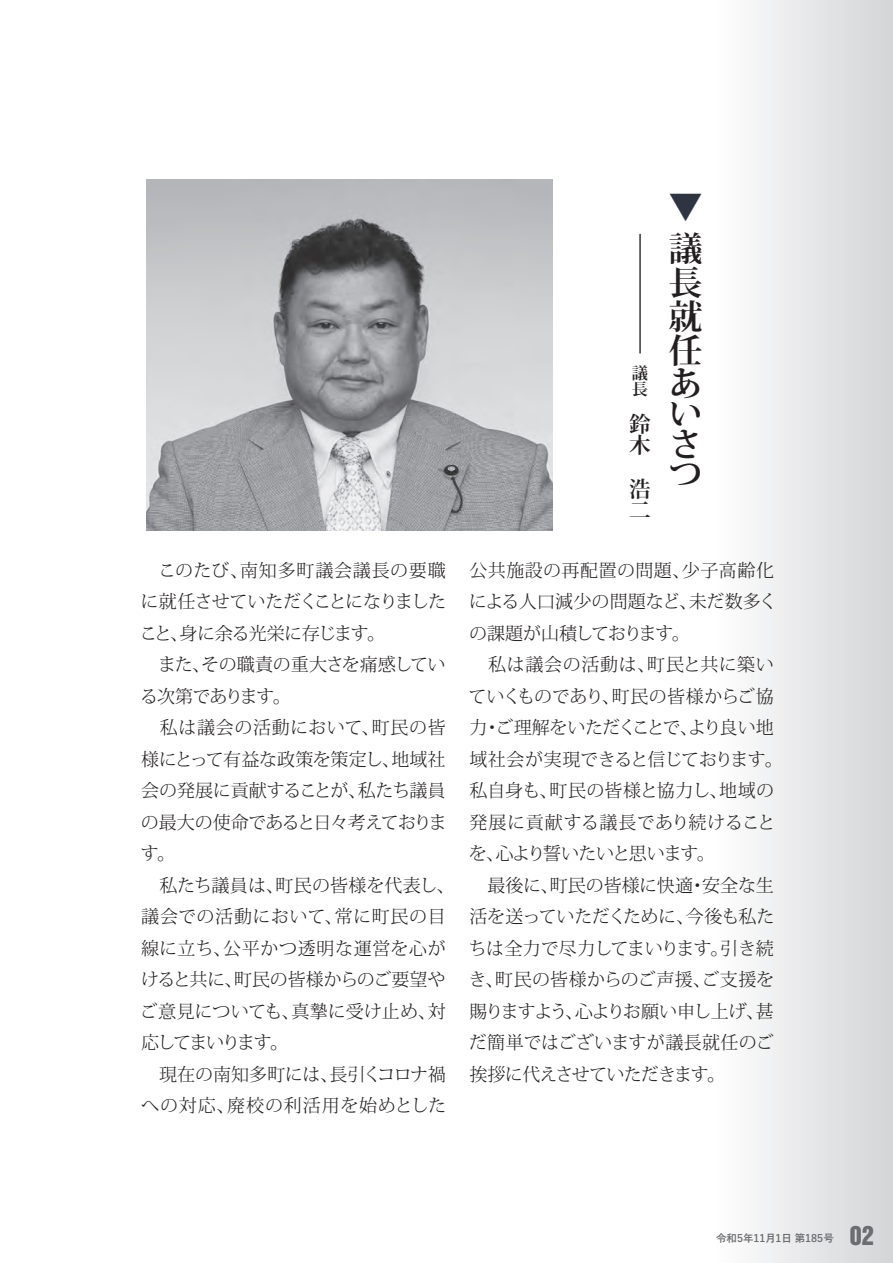
<style>
.page{position:relative;width:893px;height:1263px;background:#fff}
.page>*{position:absolute;margin:0;border:0;box-sizing:border-box;transform-origin:0 0}
.t1{font:700 33.75px/33.6px "Koz Min Pr 6 N";color:#231f20;text-align:justify}
.t2{font:700 33.75px "Koz Min Pr 6 N";color:#2e3442}
.t3{font:24px "Helvetica Inserat";color:#6c6d70}
.t4{font:700 21.6px/21.6px "Koz Min Pr 6 N";color:#231f20}
.t5{font:300 18px/31.5px "Koz Min Pr 6 N";letter-spacing:-.005em;color:#231f20}
.t6{font:300 18px/31.5px "Koz Min Pr 6 N";letter-spacing:-.045em;color:#231f20}
.t7{font:300 18px/31.5px "Koz Min Pr 6 N";letter-spacing:-.03em;color:#231f20}
.t8{font:300 18px/31.5px "Koz Min Pr 6 N";letter-spacing:.02em;color:#231f20}
.t9{font:300 18px/31.5px "Koz Min Pr 6 N";letter-spacing:.035em;color:#231f20}
.t10{font:300 18px/31.5px "Koz Min Pr 6 N";letter-spacing:-.06em;color:#231f20}
.t11{font:300 18px "Koz Min Pr 6 N";letter-spacing:.015em;color:#231f20}
.t12{font:300 18px/31.5px "Koz Min Pr 6 N";letter-spacing:.04em;color:#231f20}
.t13{font:300 18px/31.5px "Koz Min Pr 6 N";letter-spacing:-.055em;color:#231f20}
.t14{font:300 18px/31.5px "Koz Min Pr 6 N";letter-spacing:-.065em;color:#231f20}
.t15{font:300 18px "Koz Min Pr 6 N";letter-spacing:-.07em;color:#231f20}
.t16{font:300 18px "Koz Min Pr 6 N";letter-spacing:-.025em;color:#231f20}
.t17{font:300 18px "Koz Min Pr 6 N";letter-spacing:.045em;color:#231f20}
.t18{font:300 18px "Koz Min Pr 6 N";letter-spacing:-.08em;color:#231f20}
.t19{font:700 16.2px/16.2px "Koz Min Pr 6 N";color:#231f20}
.t20{font:700 10.5px "Yu Go Pr 6 N";color:#6c6d70}
</style>
<div class="page">
<div style="left:714px;top:0;width:179px;height:1263px;background:linear-gradient(to right,#fefeff,#d3d5d7)"></div>
<img style="left:147px;top:179px;width:405px;height:351px">
<svg style="left:639px;top:173px;width:80px;height:364px"></svg>
<p class="t6" style="left:140px;top:555px;width:308px">　このたび、<br>に就任させていただくことになりましたこと身に余る光栄に存じます。</p>
<p class="t17" style="left:240px;top:560px;width:207px">南知多町議会議長の要職</p>
<p class="t5" style="left:170px;top:618px;width:19px">、</p>
<p class="t5" style="left:201px;top:649px;width:246px">その職責の重大さを痛感してい</p>
<p class="t10" style="left:140px;top:649px;width:152px">　また、<br>る次第であります。</p>
<p class="t9" style="left:141px;top:712px;width:240px">　私は議会の活動において、</p>
<p class="t5" style="left:372px;top:712px;width:75px">町民の皆</p>
<p class="t5" style="left:358px;top:744px;width:89px;text-indent:-217px">様にとって有益な政策を策定し、<br>私たち議員</p>
<p class="t5" style="left:391px;top:744px;width:56px">地域社</p>
<p class="t5" style="left:141px;top:775px;width:227px">会の発展に貢献することが、</p>
<p class="t6" style="left:141px;top:807px;width:307px">の最大の使命であると日々考えておりま</p>
<p class="t5" style="left:141px;top:838px;width:36px">す。</p>
<p class="t5" style="left:276px;top:870px;width:180px">町民の皆様を代表し、</p>
<p class="t5" style="left:141px;top:870px;width:144px">　私たち議員は、</p>
<p class="t5" style="left:335px;top:901px;width:113px">常に町民の目</p>
<p class="t12" style="left:223px;top:901px;width:224px;text-indent:-82px">議会での活動において、<br>公平かつ透明な運営を心が</p>
<p class="t5" style="left:141px;top:933px;width:91px">線に立ち、</p>
<p class="t5" style="left:234px;top:964px;width:213px">町民の皆様からのご要望や</p>
<p class="t5" style="left:141px;top:964px;width:103px">けると共に、</p>
<p class="t14" style="left:140px;top:996px;width:161px">ご意見についても、応してまいります。</p>
<p class="t11" style="left:291px;top:1001px;width:156px">真摯に受け止め対、</p>
<p class="t5" style="left:227px;top:1059px;width:221px;text-indent:-86px">　現在の南知多町には、<br>廃校の利活用を始めとした</p>
<p class="t18" style="left:329px;top:1064px;width:118px">長引くコロナ禍</p>
<p class="t5" style="left:141px;top:1090px;width:95px">への対応、</p>
<p class="t19" style="left:632px;top:365px;width:17px">議長</p>
<p class="t4" style="left:629px;top:414px;width:23px">鈴木</p>
<p class="t4" style="left:629px;top:478px;width:23px">浩二</p>
<h1 class="t2" style="left:669px;top:187px;width:34px">▼</h1>
<h1 class="t1" style="left:669px;top:233px;width:35px">議長就任あ</h1>
<h1 class="t1" style="left:669px;top:400px;width:33px;line-height:29.8px">いさつ</h1>
<p class="t5" style="left:682px;top:555px;width:94px">少子高齢化</p>
<p class="t8" style="left:689px;top:555px;width:90px;text-indent:-219px">公共施設の再配置の問題、<br>未だ数多く</p>
<p class="t5" style="left:469px;top:586px;width:229px">による人口減少の問題など、</p>
<p class="t10" style="left:469px;top:618px;width:222px">の課題が山積しております。</p>
<p class="t8" style="left:647px;top:649px;width:128px">町民と共に築い</p>
<p class="t9" style="left:469px;top:649px;width:307px">　私は議会の活動は、<br>ていくものであり町民の皆様からご協</p>
<p class="t5" style="left:495px;top:681px;width:280px;text-indent:106px">、<br>ご理解をいただくことでより良い地</p>
<p class="t5" style="left:469px;top:712px;width:19px">力</p>
<p class="t7" style="left:469px;top:744px;width:315px">域社会が実現できると信じております。</p>
<p class="t5" style="left:719px;top:775px;width:56px">地域の</p>
<p class="t5" style="left:483px;top:712px;width:19px">・</p>
<p class="t5" style="left:680px;top:712px;width:19px">、</p>
<p class="t5" style="left:469px;top:775px;width:90px">私自身も、</p>
<p class="t11" style="left:469px;top:812px;width:307px">発展に貢献する議長であり続けること</p>
<p class="t15" style="left:495px;top:843px;width:221px">心より誓いたいと思います。</p>
<p class="t8" style="left:549px;top:775px;width:179px">町民の皆様と協力し、</p>
<p class="t5" style="left:469px;top:838px;width:37px">を、</p>
<p class="t5" style="left:469px;top:870px;width:91px">　最後に、</p>
<p class="t5" style="left:550px;top:870px;width:145px">町民の皆様に快適</p>
<p class="t5" style="left:702px;top:870px;width:73px">安全な生</p>
<p class="t5" style="left:689px;top:870px;width:19px">・</p>
<p class="t16" style="left:469px;top:906px;width:226px">活を送っていただくために、</p>
<p class="t5" style="left:686px;top:901px;width:90px">今後も私た</p>
<p class="t5" style="left:701px;top:933px;width:74px;text-indent:-233px">ちは全力で尽力してまいります。<br>ご支援を</p>
<p class="t5" style="left:720px;top:933px;width:55px">引き続</p>
<p class="t8" style="left:495px;top:964px;width:217px">町民の皆様からのご声援、</p>
<p class="t13" style="left:469px;top:964px;width:307px">き、<br>賜りますよう心よりお願い申し上げ甚、</p>
<p class="t7" style="left:469px;top:996px;width:307px;text-indent:96px">、<br>だ簡単ではございますが議長就任のご挨拶に代えさせていただきます。</p>
<p class="t20" style="left:716px;top:1232px;width:119px">令和年5 11月日1 第185号</p>
<h2 class="t3" style="left:850px;top:1222px;width:25px">02</h2>
</div>
